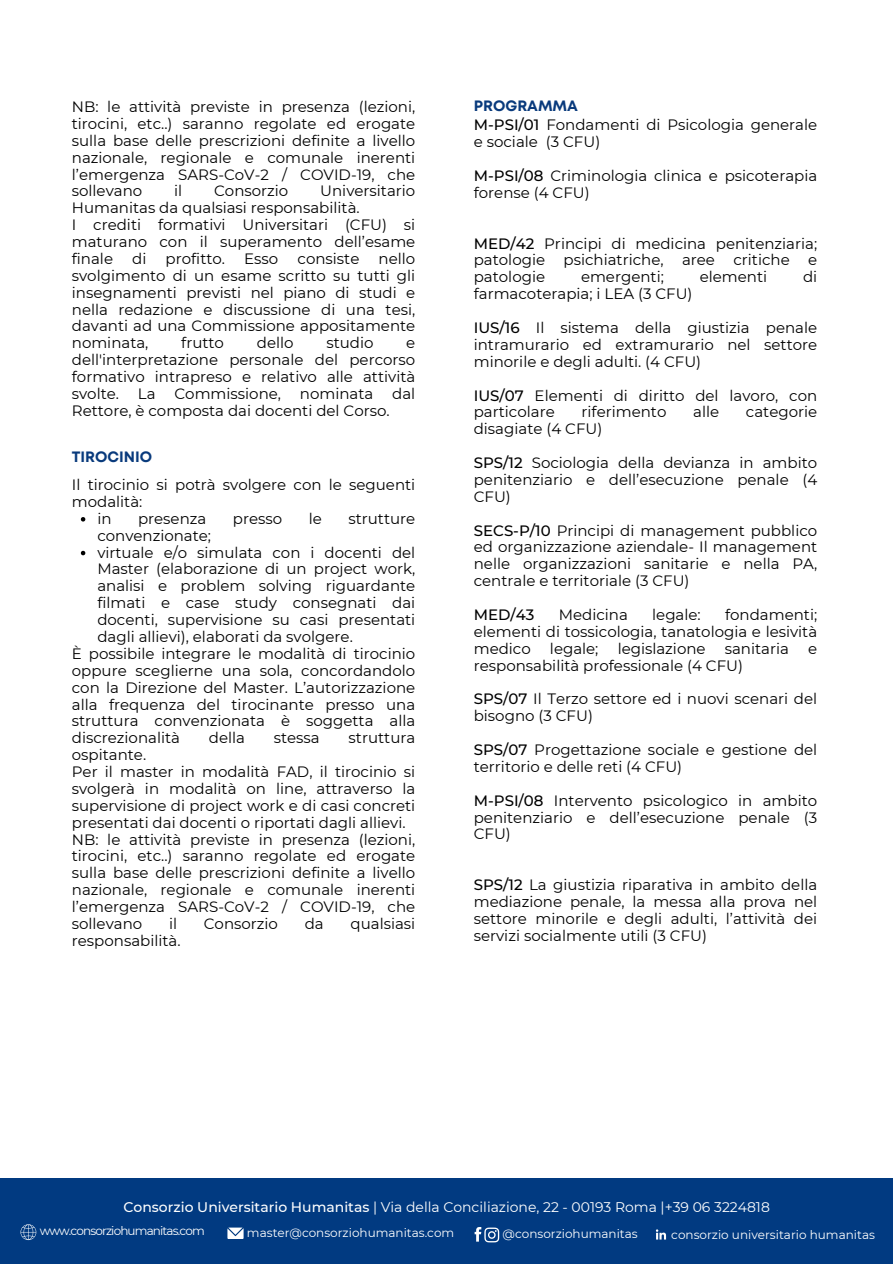
<style>
.page{position:relative;width:893px;height:1264px;background:#fff}
.page>*{position:absolute;margin:0;border:0;box-sizing:border-box;transform-origin:0 0}
.t1{font:15px/16.8px "Montserrat";color:#000;text-align:justify}
.t2{font:700 15px "Mont";color:#093a7c}
.t3{font:500 15px "Montserrat";color:#000}
.t4{font:13.95px "Montserrat";color:#fff}
.t5{font:12px "Montserrat";color:#fff}
.t6{font:12px "Montserrat";letter-spacing:-.07em;color:#fff}
.s1{font-weight:500}
</style>
<div class="page">
<div style="left:0;top:1178px;width:892px;height:85px;background:#013a81"></div>
<svg style="left:21px;top:1224px;width:15px;height:15px"></svg>
<svg style="left:654px;top:1227px;width:14px;height:14px"></svg>
<svg style="left:655px;top:1229px;width:11px;height:10px"></svg>
<svg style="left:227px;top:1227px;width:16px;height:11px"></svg>
<svg style="left:474px;top:1227px;width:25px;height:15px"></svg>
<svg style="left:81px;top:517px;width:4px;height:4px"></svg>
<svg style="left:81px;top:551px;width:4px;height:4px"></svg>
<p class="t1" style="left:72px;top:98px;width:345px">NB: le attività previste in presenza (lezioni, tirocini, etc..) saranno regolate ed erogate sulla base delle prescrizioni definite a livello nazionale, regionale e comunale inerenti l’emergenza SARS-CoV-2 / COVID-19, che sollevano</p>
<p class="t1" style="left:72px;top:183px;width:345px;text-indent:248px">Universitario<br>Humanitas da qualsiasi responsabilità.</p>
<p class="t1" style="left:72px;top:216px;width:345px">I crediti formativi Universitari (CFU) si maturano con il superamento dell’esame finale</p>
<p class="t1" style="left:174px;top:183px;width:10px">il</p>
<p class="t1" style="left:214px;top:183px;width:76px">Consorzio</p>
<p class="t1" style="left:132px;top:250px;width:16px">di</p>
<p class="t1" style="left:166px;top:250px;width:61px">profitto.</p>
<p class="t1" style="left:244px;top:250px;width:36px">Esso</p>
<p class="t1" style="left:297px;top:250px;width:63px">consiste</p>
<p class="t1" style="left:72px;top:250px;width:345px;text-indent:307px">nello svolgimento di un esame scritto su tutti gli insegnamenti previsti nel piano di studi e nella redazione e discussione di una tesi, davanti ad una Commissione appositamente nominata,</p>
<p class="t1" style="left:181px;top:334px;width:44px">frutto</p>
<p class="t1" style="left:257px;top:334px;width:38px">dello</p>
<p class="t1" style="left:326px;top:334px;width:49px">studio</p>
<p class="t1" style="left:72px;top:334px;width:345px;text-indent:334px">e dell'interpretazione personale del percorso formativo intrapreso e relativo alle attività svolte.</p>
<p class="t1" style="left:138px;top:385px;width:19px">La</p>
<p class="t1" style="left:174px;top:385px;width:108px">Commissione,</p>
<p class="t1" style="left:300px;top:385px;width:75px">nominata</p>
<p class="t1" style="left:392px;top:385px;width:25px">dal</p>
<p class="t1" style="left:72px;top:402px;width:319px">Rettore, è composta dai docenti del Corso.</p>
<p class="t2" style="left:72px;top:451px;width:82px">TIROCINIO</p>
<p class="t1" style="left:72px;top:476px;width:345px">Il tirocinio si potrà svolgere con le seguenti modalità:</p>
<p class="t1" style="left:97px;top:510px;width:16px">in</p>
<p class="t1" style="left:138px;top:510px;width:70px">presenza</p>
<p class="t1" style="left:233px;top:510px;width:51px">presso</p>
<p class="t1" style="left:309px;top:510px;width:15px">le</p>
<p class="t1" style="left:348px;top:510px;width:68px">strutture</p>
<p class="t1" style="left:97px;top:527px;width:115px">convenzionate;</p>
<p class="t1" style="left:97px;top:544px;width:319px">virtuale e/o simulata con i docenti del Master (elaborazione di un project work, analisi e problem solving riguardante filmati e case study consegnati dai docenti, supervisione su casi presentati dagli allievi), elaborati da svolgere.</p>
<p class="t1" style="left:72px;top:645px;width:345px">È possibile integrare le modalità di tirocinio oppure sceglierne una sola, concordandolo con la Direzione del Master. L’autorizzazione alla frequenza del tirocinante presso una struttura convenzionata è soggetta alla discrezionalità</p>
<p class="t1" style="left:209px;top:729px;width:38px">della</p>
<p class="t1" style="left:274px;top:729px;width:47px">stessa</p>
<p class="t1" style="left:348px;top:729px;width:68px">struttura</p>
<p class="t1" style="left:72px;top:746px;width:76px">ospitante.</p>
<p class="t1" style="left:72px;top:763px;width:345px">Per il master in modalità FAD, il tirocinio si svolgerà in modalità on line, attraverso la supervisione di project work e di casi concreti presentati dai docenti o riportati dagli allievi.</p>
<p class="t1" style="left:72px;top:830px;width:345px">NB: le attività previste in presenza (lezioni, tirocini, etc..) saranno regolate ed erogate sulla base delle prescrizioni definite a livello nazionale, regionale e comunale inerenti l’emergenza SARS-CoV-2 / COVID-19, che sollevano</p>
<p class="t1" style="left:169px;top:915px;width:10px">il</p>
<p class="t1" style="left:204px;top:915px;width:76px">Consorzio</p>
<p class="t1" style="left:305px;top:915px;width:21px">da</p>
<p class="t1" style="left:350px;top:915px;width:66px">qualsiasi</p>
<p class="t1" style="left:72px;top:932px;width:110px">responsabilità.</p>
<p class="t2" style="left:473px;top:100px;width:106px">PROGRAMMA</p>
<p class="t1" style="left:473px;top:117px;width:345px"><span class="s1">M-PSI/01</span> Fondamenti di Psicologia generale e sociale (3 CFU)</p>
<p class="t1" style="left:473px;top:167px;width:345px"><span class="s1">M-PSI/08</span> Criminologia clinica e psicoterapia forense (4 CFU)</p>
<p class="t1" style="left:473px;top:235px;width:345px"><span class="s1">MED/42</span> Principi di medicina penitenziaria; patologie psichiatriche, aree critiche e patologie</p>
<p class="t1" style="left:581px;top:268px;width:84px">emergenti;</p>
<p class="t1" style="left:699px;top:268px;width:69px">elementi</p>
<p class="t1" style="left:803px;top:268px;width:16px">di</p>
<p class="t1" style="left:473px;top:285px;width:220px">farmacoterapia; i LEA (3 CFU)</p>
<p class="t1" style="left:473px;top:319px;width:345px"><span class="s1">IUS/16</span> Il sistema della giustizia penale intramurario ed extramurario nel settore minorile e degli adulti. (4 CFU)</p>
<p class="t1" style="left:473px;top:387px;width:345px"><span class="s1">IUS/07</span> Elementi di diritto del lavoro, con particolare</p>
<p class="t1" style="left:581px;top:403px;width:86px">riferimento</p>
<p class="t1" style="left:693px;top:403px;width:27px">alle</p>
<p class="t1" style="left:746px;top:403px;width:73px">categorie</p>
<p class="t1" style="left:473px;top:420px;width:130px">disagiate (4 CFU)</p>
<p class="t1" style="left:473px;top:454px;width:345px"><span class="s1">SPS/12</span> Sociologia della devianza in ambito penitenziario e dell’esecuzione penale (4<br>CFU)</p>
<p class="t1" style="left:473px;top:522px;width:345px"><span class="s1">SECS-P/10</span> Principi di management pubblico ed organizzazione aziendale- Il management nelle organizzazioni sanitarie e nella PA, centrale e territoriale (3 CFU)</p>
<p class="t3" style="left:473px;top:605px;width:62px">MED/43</p>
<p class="t1" style="left:558px;top:606px;width:71px">Medicina</p>
<p class="t1" style="left:652px;top:606px;width:50px">legale:</p>
<p class="t1" style="left:473px;top:606px;width:345px;text-indent:251px">fondamenti; elementi di tossicologia, tanatologia e lesività medico</p>
<p class="t1" style="left:550px;top:640px;width:50px">legale;</p>
<p class="t1" style="left:617px;top:640px;width:89px">legislazione</p>
<p class="t1" style="left:724px;top:640px;width:66px">sanitaria</p>
<p class="t1" style="left:808px;top:640px;width:11px">e</p>
<p class="t1" style="left:473px;top:657px;width:271px">responsabilità professionale (4 CFU)</p>
<p class="t1" style="left:473px;top:690px;width:345px"><span class="s1">SPS/07</span> Il Terzo settore ed i nuovi scenari del bisogno (3 CFU)</p>
<p class="t1" style="left:473px;top:741px;width:345px"><span class="s1">SPS/07</span> Progettazione sociale e gestione del territorio e delle reti (4 CFU)</p>
<p class="t1" style="left:473px;top:792px;width:345px"><span class="s1">M-PSI/08</span> Intervento psicologico in ambito penitenziario e dell’esecuzione penale (3<br>CFU)</p>
<p class="t1" style="left:473px;top:876px;width:345px"><span class="s1">SPS/12</span> La giustizia riparativa in ambito della mediazione penale, la messa alla prova nel settore minorile e degli adulti, l’attività dei servizi socialmente utili (3 CFU)</p>
<p class="t4" style="left:123px;top:1198px;width:647px"><span class="s1">Consorzio Universitario Humanitas</span> | Via della Conciliazione, 22 - 00193 Roma |+39 06 3224818</p>
<p class="t6" style="left:40px;top:1223px;width:167px">www.consorziohumanitas.com</p>
<p class="t5" style="left:247px;top:1225px;width:209px">master@consorziohumanitas.com</p>
<p class="t5" style="left:502px;top:1226px;width:137px">@consorziohumanitas</p>
<p class="t5" style="left:671px;top:1226px;width:205px">consorzio universitario humanitas</p>
</div>
